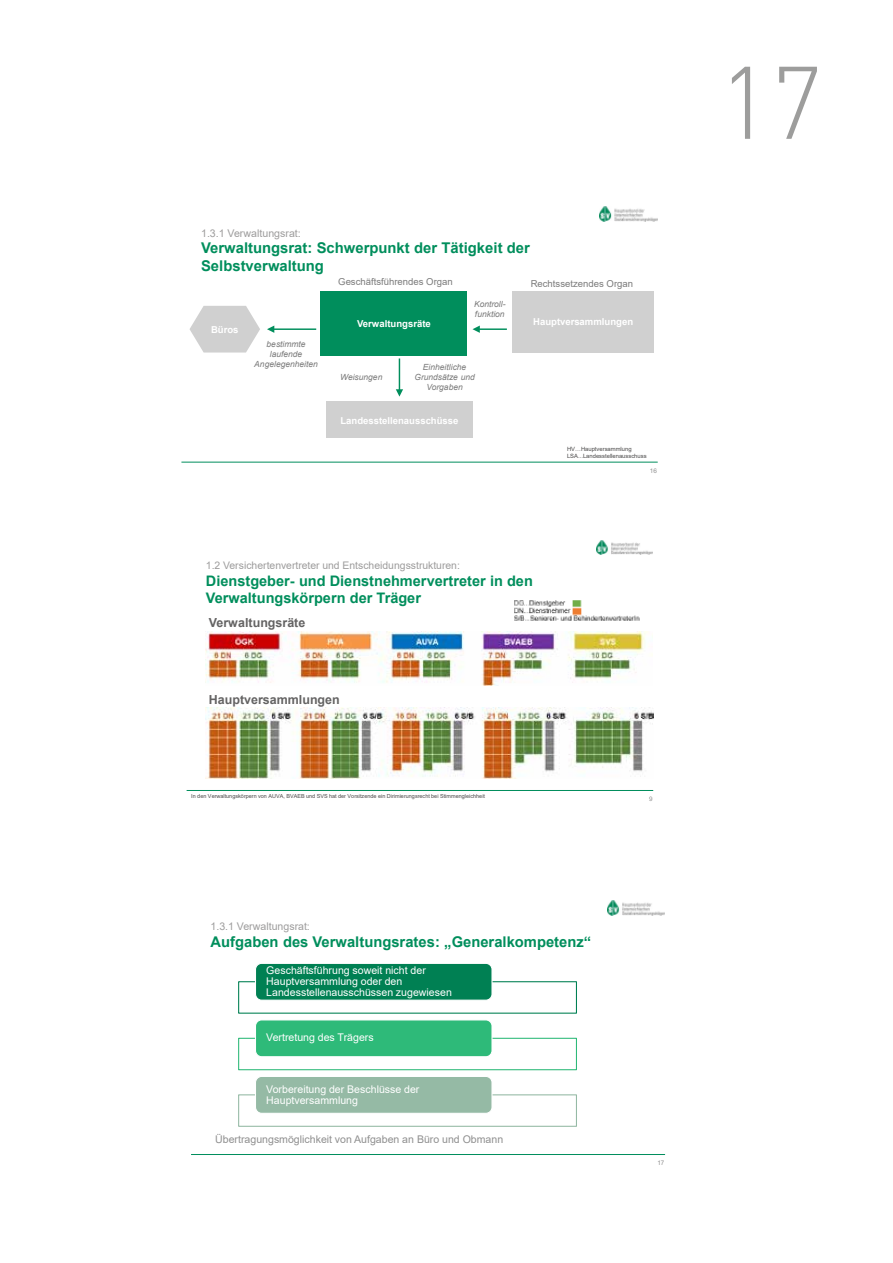
<style>
.page{position:relative;width:893px;height:1263px;background:#fff}
.page>*{position:absolute;margin:0;border:0;box-sizing:border-box;transform-origin:0 0}
.t1{font:300 101.25px "DIN";color:#9d9d9c}
.t2{font:700 14.85px/17.9px "Arial";color:#008e5c}
.t3{font:700 14.7px "Arial";color:#008e5c}
.t4{font:700 14.55px/17.4px "Arial";color:#008e5c}
.t5{font:700 12.45px "Arial";color:#646363}
.t6{font:10.65px/10.9px "Arial";color:#fff}
.t7{font:10.65px "Arial";color:#8f8f8f}
.t8{font:10.65px "Arial";color:#9d9c9c}
.t9{font:10.35px "Arial";color:#9d9c9c}
.t10{font:700 9.6px "Arial";color:#fff}
.t11{font:9.6px "Arial";letter-spacing:-.005em;color:#7b7b7b}
.t12{font:italic 8.4px/10.2px "Arial";color:#7b7b7b;text-align:center}
.t13{font:6.3px "Arial";color:#8f8f8f}
.t14{font:5.85px/7.1px "Arial";color:#4a4949}
.t15{font:5.55px "Arial";color:#4a4949}
</style>
<div class="page">
<hr style="left:181px;top:462px;width:477px;height:1px;background:#008e5c">
<img style="left:600px;top:207px;width:57px;height:15px">
<div style="left:321px;top:291px;width:146px;height:65px;background:#008e5c"></div>
<div style="left:513px;top:291px;width:141px;height:61px;background:#d0d0d0"></div>
<div style="left:326px;top:402px;width:146px;height:36px;background:#d0d0d0"></div>
<hr style="left:399px;top:358px;width:1px;height:32px;background:#008e5c">
<svg style="left:396px;top:389px;width:7px;height:8px"></svg>
<svg style="left:190px;top:306px;width:70px;height:46px"></svg>
<hr style="left:274px;top:328px;width:42px;height:2px;background:#008e5c">
<svg style="left:267px;top:326px;width:7px;height:7px"></svg>
<hr style="left:479px;top:328px;width:28px;height:2px;background:#008e5c">
<svg style="left:472px;top:326px;width:8px;height:7px"></svg>
<hr style="left:187px;top:790px;width:466px;height:1px;background:#008e5c">
<img style="left:596px;top:540px;width:57px;height:15px">
<img style="left:205px;top:631px;width:443px;height:55px">
<img style="left:206px;top:708px;width:447px;height:70px">
<img style="left:514px;top:600px;width:126px;height:21px">
<hr style="left:191px;top:1154px;width:474px;height:1px;background:#008e5c">
<img style="left:607px;top:900px;width:57px;height:15px">
<div style="left:238px;top:981px;width:339px;height:33px;border:1px solid #008053"></div>
<div style="left:255px;top:963px;width:237px;height:37px;background:#008053;border-radius:6px"></div>
<div style="left:255px;top:963px;width:238px;height:38px;border:1px solid #fff;border-radius:6px"></div>
<div style="left:238px;top:1038px;width:339px;height:32px;border:1px solid #2eba79"></div>
<div style="left:255px;top:1020px;width:237px;height:37px;background:#2eba79;border-radius:6px"></div>
<div style="left:255px;top:1019px;width:238px;height:38px;border:1px solid #fff;border-radius:6px"></div>
<div style="left:238px;top:1094px;width:339px;height:33px;border:1px solid #95baa5"></div>
<div style="left:255px;top:1076px;width:237px;height:37px;background:#95baa5;border-radius:6px"></div>
<div style="left:255px;top:1076px;width:238px;height:38px;border:1px solid #fff;border-radius:6px"></div>
<p class="t8" style="left:201px;top:225px;width:101px">1.3.1 Verwaltungsrat:</p>
<h2 class="t2" style="left:201px;top:239px;width:330px">Verwaltungsrat: Schwerpunkt der Tätigkeit der<br>Selbstverwaltung</h2>
<p class="t10" style="left:211px;top:323px;width:29px">Büros</p>
<p class="t12" style="left:254px;top:339px;width:65px">bestimmte laufende<br>Angelegenheiten</p>
<p class="t11" style="left:338px;top:275px;width:116px">Geschäftsführendes Organ</p>
<p class="t11" style="left:531px;top:277px;width:104px">Rechtssetzendes Organ</p>
<p class="t12" style="left:474px;top:299px;width:33px;text-align:left">Kontroll&shy;funktion</p>
<p class="t10" style="left:357px;top:317px;width:75px">Verwaltungsräte</p>
<p class="t10" style="left:533px;top:315px;width:101px">Hauptversammlungen</p>
<p class="t12" style="left:340px;top:372px;width:44px">Weisungen</p>
<p class="t12" style="left:414px;top:362px;width:62px">Einheitliche<br>Grundsätze und<br>Vorgaben</p>
<p class="t10" style="left:340px;top:413px;width:120px">Landesstellenausschüsse</p>
<p class="t14" style="left:567px;top:445px;width:81px">HV…Hauptversammlung<br>LSA...Landesstellenausschuss</p>
<p class="t13" style="left:650px;top:466px;width:9px">16</p>
<p class="t9" style="left:206px;top:559px;width:256px">1.2 Versichertenvertreter und Entscheidungsstrukturen:</p>
<h3 class="t4" style="left:206px;top:572px;width:329px">Dienstgeber- und Dienstnehmervertreter in den<br>Verwaltungskörpern der Träger</h3>
<p class="t5" style="left:209px;top:614px;width:98px">Verwaltungsräte</p>
<p class="t5" style="left:209px;top:691px;width:132px">Hauptversammlungen</p>
<p class="t15" style="left:191px;top:792px;width:295px">In den Verwaltungskörpern von AUVA, BVAEB und SVS hat der Vorsitzende ein Dirimierungsrecht bei Stimmengleichheit</p>
<p class="t8" style="left:211px;top:919px;width:101px">1.3.1 Verwaltungsrat:</p>
<h3 class="t3" style="left:211px;top:931px;width:382px">Aufgaben des Verwaltungsrates: „Generalkompetenz“</h3>
<p class="t6" style="left:266px;top:965px;width:187px">Geschäftsführung soweit nicht der<br>Hauptversammlung oder den<br>Landesstellenausschüssen zugewiesen</p>
<p class="t6" style="left:266px;top:1032px;width:109px">Vertretung des Trägers</p>
<p class="t6" style="left:266px;top:1083px;width:155px">Vorbereitung der Beschlüsse der<br>Hauptversammlung</p>
<p class="t7" style="left:215px;top:1132px;width:290px">Übertragungsmöglichkeit von Aufgaben an Büro und Obmann</p>
<p class="t13" style="left:649px;top:794px;width:5px">9</p>
<p class="t13" style="left:657px;top:1159px;width:9px">17</p>
<h1 class="t1" style="left:718px;top:40px;width:106px">17</h1>
</div>
